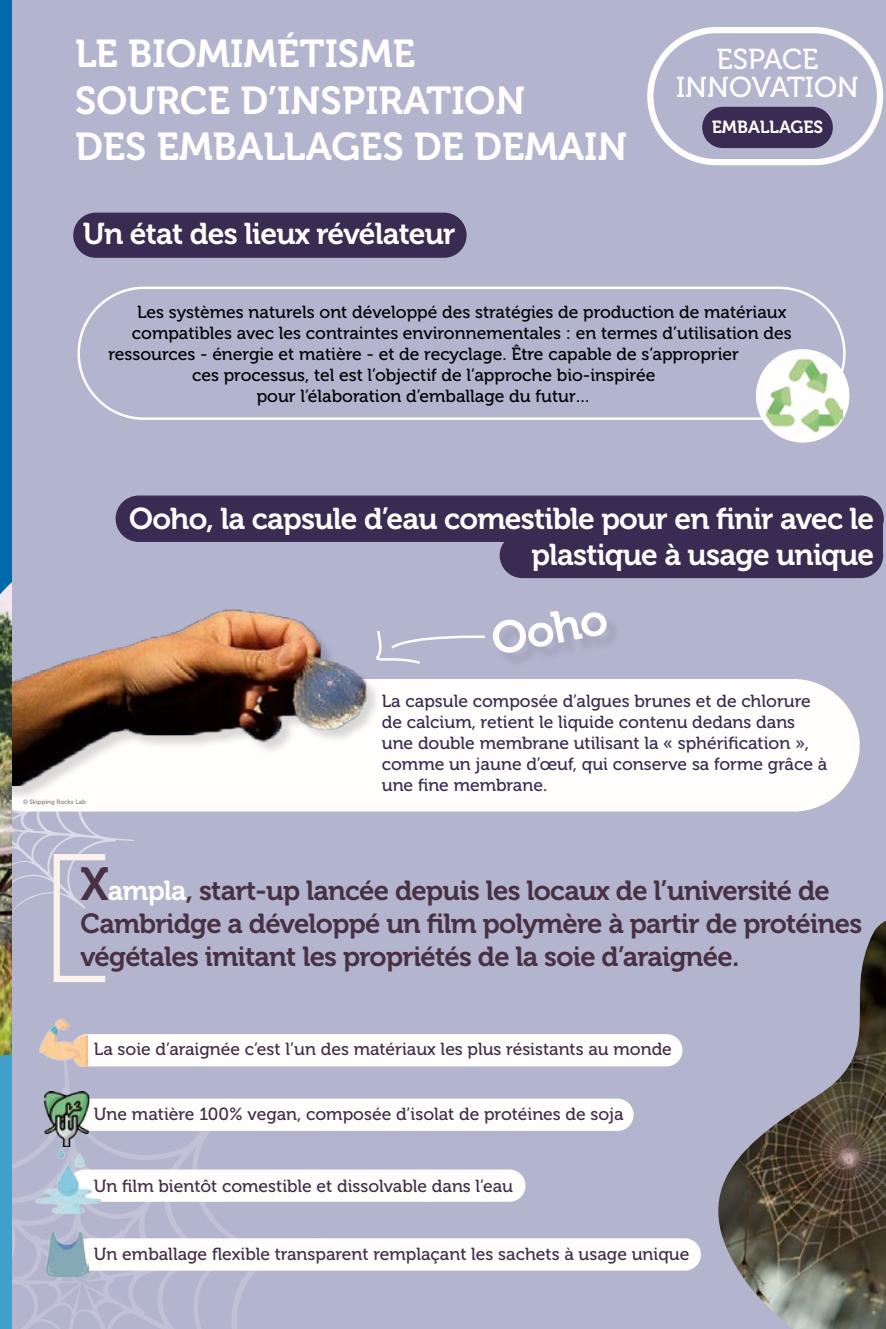
<style>
.page{position:relative;width:886px;height:1329px;background:#fff}
.page>*{position:absolute;margin:0;border:0;box-sizing:border-box;transform-origin:0 0}
.t1{font:45px "Museo 700";color:#fffefd}
.t2{font:38.75px/46.5px "Museo 700";color:#fffefd}
.t3{font:30px/36px "Museo 700";letter-spacing:-.025em;color:#fffefd;text-align:right}
.t4{font:28.75px/27.5px "Museo 500";color:#fffefd;text-align:center}
.t5{font:27.5px/33px "Museo 700";letter-spacing:-.025em;color:#483142}
.t6{font:17.5px "Museo 500";color:#000}
.t7{font:17.5px "Museo 500";color:#432d49}
.t8{font:17.5px/21px "Museo 500";color:#392b51}
.t9{font:17.5px "Museo 700";color:#fffefd}
.t10{font:6.25px "Museo 500";color:#817579}
.s1{font-size:46.25px}
.s2{color:#fffefd}
</style>
<div class="page">
<div style="left:0;top:0;width:12px;height:1329px;background:#0069a7"></div>
<div style="left:12px;top:0;width:874px;height:1329px;background:#b3b4ce"></div>
<svg style="left:0;top:507px;width:271px;height:822px"></svg>
<div style="left:702px;top:107px;width:131px;height:41px;background:#392b51;border-radius:21px"></div>
<div style="left:73px;top:213px;width:394px;height:45px;background:#392b51;border-radius:23px"></div>
<div style="left:77px;top:287px;width:768px;height:133px;border:2px solid #fffefd;border-radius:65px"></div>
<div style="left:12px;top:679px;width:848px;height:132px;background:#fffefd"></div>
<div style="left:72px;top:1034px;width:610px;height:32px;background:#fffefd;border-radius:16px"></div>
<div style="left:75px;top:1098px;width:559px;height:33px;background:#fffefd;border-radius:16px"></div>
<div style="left:68px;top:1169px;width:457px;height:33px;background:#fffefd;border-radius:16px"></div>
<div style="left:71px;top:1238px;width:630px;height:32px;background:#fffefd;border-radius:16px"></div>
<div style="left:116px;top:496px;width:767px;height:45px;background:#392b51;border-radius:23px"></div>
<div style="left:116px;top:495px;width:768px;height:47px;border:1px solid #392b51;border-radius:23px"></div>
<div style="left:500px;top:533px;width:383px;height:45px;background:#392b51;border-radius:23px"></div>
<div style="left:647px;top:27px;width:236px;height:138px;border:6px solid #fffefd;border-radius:66px"></div>
<div style="left:771px;top:519px;width:112px;height:34px;background:#392b51"></div>
<div style="left:12px;top:611px;width:369px;height:190px;background:#000;opacity:.15"></div>
<img style="left:12px;top:600px;width:365px;height:185px">
<svg style="left:369px;top:628px;width:116px;height:38px"></svg>
<div style="left:756px;top:349px;width:93px;height:94px;background:#fffefd;border-radius:50%"></div>
<img style="left:767px;top:357px;width:75px;height:75px">
<div style="left:59px;top:854px;width:46px;height:6px;background:#fbf2ec"></div>
<div style="left:59px;top:976px;width:46px;height:6px;background:#fbf2ec"></div>
<div style="left:54px;top:854px;width:6px;height:128px;background:#fbf2ec"></div>
<img style="left:39px;top:1018px;width:48px;height:48px">
<img style="left:39px;top:1091px;width:55px;height:55px">
<img style="left:36px;top:1149px;width:64px;height:64px">
<img style="left:44px;top:1232px;width:45px;height:44px">
<img style="left:676px;top:920px;width:210px;height:409px">
<p class="t2" style="left:75px;top:31px;width:554px">LE BIOMIMÉTISME<br>SOURCE D’INSPIRATION<br>DES EMBALLAGES DE DEMAIN</p>
<p class="t3" style="left:83px;top:216px;width:374px">Un état des lieux révélateur</p>
<p class="t4" style="left:676px;top:46px;width:184px">ESPACE<br>INNOVATION</p>
<p class="t9" style="left:712px;top:117px;width:113px">EMBALLAGES</p>
<p class="t6" style="left:137px;top:302px;width:651px">Les systèmes naturels ont développé des stratégies de production de matériaux</p>
<p class="t6" style="left:132px;top:323px;width:661px">compatibles avec les contraintes environnementales : en termes d’utilisation des</p>
<p class="t6" style="left:108px;top:344px;width:632px">ressources - énergie et matière - et de recyclage. Être capable de s’approprier</p>
<p class="t6" style="left:192px;top:365px;width:465px">ces processus, tel est l’objectif de l’approche bio-inspirée</p>
<p class="t6" style="left:257px;top:386px;width:335px">pour l’élaboration d’emballage du futur…</p>
<p class="t3" style="left:129px;top:500px;width:746px">Ooho, la capsule d’eau comestible pour en finir avec le plastique à usage unique</p>
<p class="t1" style="left:487px;top:615px;width:119px;rotate:-11deg">Ooho</p>
<p class="t10" style="left:23px;top:798px;width:64px">© Skipping Rocks Lab</p>
<p class="t8" style="left:382px;top:690px;width:447px">La capsule composée d’algues brunes et de chlorure de calcium, retient le liquide contenu dedans dans une double membrane utilisant la « sphérification », comme un jaune d’œuf, qui conserve sa forme grâce à une fine membrane.</p>
<p class="t5" style="left:81px;top:874px;width:783px"><span class="s1">X</span><span class="s2">ampla</span>, start-up lancée depuis les locaux de l’université de<br>Cambridge a développé un film polymère à partir de protéines végétales imitant les propriétés de la soie d’araignée.</p>
<p class="t7" style="left:94px;top:1039px;width:579px">La soie d’araignée c’est l’un des matériaux les plus résistants au monde</p>
<p class="t7" style="left:94px;top:1104px;width:531px">Une matière 100% vegan, composée d’isolat de protéines de soja</p>
<p class="t7" style="left:94px;top:1176px;width:421px">Un film bientôt comestible et dissolvable dans l’eau</p>
<p class="t7" style="left:94px;top:1244px;width:597px">Un emballage flexible transparent remplaçant les sachets à usage unique</p>
</div>
